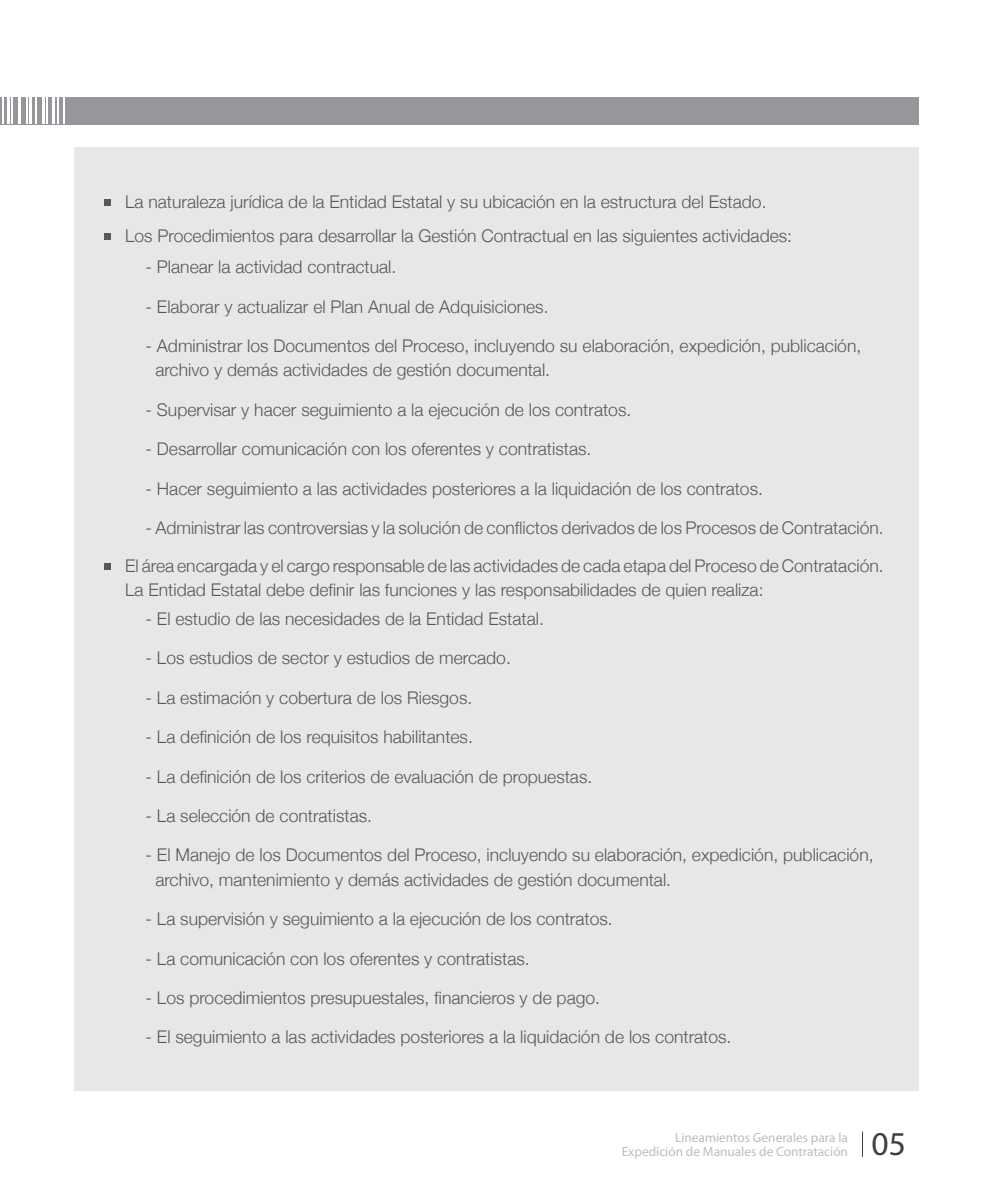
<style>
.page{position:relative;width:993px;height:1191px;background:#fff}
.page>*{position:absolute;margin:0;border:0;box-sizing:border-box;transform-origin:0 0}
.t1{font:33.43px "Myriad Pro";color:#3e3e3f}
.t2{font:300 17.5px/24.5px "Helvetica Neue";color:#57585a}
.t3{font:13.3px/14.7px "Myriad Pro";color:#bcbdc0;text-align:right}
</style>
<div class="page">
<div style="left:0;top:97px;width:918px;height:27px;background:#95979a"></div>
<hr style="left:57px;top:84px;width:1px;height:40px;background:#fff">
<hr style="left:63px;top:84px;width:1px;height:40px;background:#fff">
<hr style="left:52px;top:84px;width:3px;height:40px;background:#fff">
<hr style="left:26px;top:84px;width:2px;height:40px;background:#fff">
<hr style="left:35px;top:84px;width:2px;height:40px;background:#fff">
<hr style="left:46px;top:84px;width:2px;height:40px;background:#fff">
<hr style="left:30px;top:84px;width:2px;height:40px;background:#fff">
<hr style="left:42px;top:84px;width:2px;height:40px;background:#fff">
<hr style="left:2px;top:84px;width:2px;height:40px;background:#fff">
<hr style="left:11px;top:84px;width:2px;height:40px;background:#fff">
<hr style="left:7px;top:84px;width:3px;height:40px;background:#fff">
<hr style="left:18px;top:84px;width:3px;height:40px;background:#fff">
<div style="left:74px;top:147px;width:844px;height:943px;background:#e6e7e9"></div>
<div style="left:104px;top:199px;width:6px;height:7px;background:#57585a"></div>
<svg style="left:104px;top:233px;width:6px;height:6px"></svg>
<svg style="left:104px;top:563px;width:6px;height:6px"></svg>
<p class="t2" style="left:125px;top:184px;width:668px;line-height:33.4px">La naturaleza jurídica de la Entidad Estatal y su ubicación en la estructura del Estado.<br>Los Procedimientos para desarrollar la Gestión Contractual en las siguientes actividades:</p>
<p class="t2" style="left:145px;top:254px;width:252px">- Planear la actividad contractual.</p>
<p class="t2" style="left:145px;top:293px;width:404px">- Elaborar y actualizar el Plan Anual de Adquisiciones.</p>
<p class="t2" style="left:155px;top:332px;width:707px;text-indent:-10px">- Administrar los Documentos del Proceso, incluyendo su elaboración, expedición, publicación, archivo y demás actividades de gestión documental.</p>
<p class="t2" style="left:145px;top:396px;width:487px">- Supervisar y hacer seguimiento a la ejecución de los contratos.</p>
<p class="t2" style="left:145px;top:436px;width:447px">- Desarrollar comunicación con los oferentes y contratistas.</p>
<p class="t2" style="left:145px;top:475px;width:618px">- Hacer seguimiento a las actividades posteriores a la liquidación de los contratos.</p>
<p class="t2" style="left:145px;top:514px;width:739px">- Administrar las controversias y la solución de conflictos derivados de los Procesos de Contratación.</p>
<p class="t2" style="left:125px;top:552px;width:759px">El área encargada y el cargo responsable de las actividades de cada etapa del Proceso de Contratación.<br>La Entidad Estatal debe definir las funciones y las responsabilidades de quien realiza:</p>
<p class="t2" style="left:145px;top:605px;width:400px">- El estudio de las necesidades de la Entidad Estatal.</p>
<p class="t2" style="left:145px;top:645px;width:366px">- Los estudios de sector y estudios de mercado.</p>
<p class="t2" style="left:145px;top:684px;width:328px">- La estimación y cobertura de los Riesgos.</p>
<p class="t2" style="left:145px;top:723px;width:329px">- La definición de los requisitos habilitantes.</p>
<p class="t2" style="left:145px;top:763px;width:448px">- La definición de los criterios de evaluación de propuestas.</p>
<p class="t2" style="left:145px;top:802px;width:228px">- La selección de contratistas.</p>
<p class="t2" style="left:155px;top:842px;width:719px;text-indent:-10px">- El Manejo de los Documentos del Proceso, incluyendo su elaboración, expedición, publicación, archivo, mantenimiento y demás actividades de gestión documental.</p>
<p class="t2" style="left:145px;top:905px;width:468px">- La supervisión y seguimiento a la ejecución de los contratos.</p>
<p class="t2" style="left:145px;top:945px;width:385px">- La comunicación con los oferentes y contratistas.</p>
<p class="t2" style="left:145px;top:984px;width:456px">- Los procedimientos presupuestales, financieros y de pago.</p>
<p class="t2" style="left:145px;top:1024px;width:587px">- El seguimiento a las actividades posteriores a la liquidación de los contratos.</p>
<p class="t3" style="left:621px;top:1130px;width:228px">Lineamientos Generales para la<br>Expedición de Manuales de Contratación</p>
<h1 class="t1" style="left:871px;top:1125px;width:36px">05</h1>
</div>
